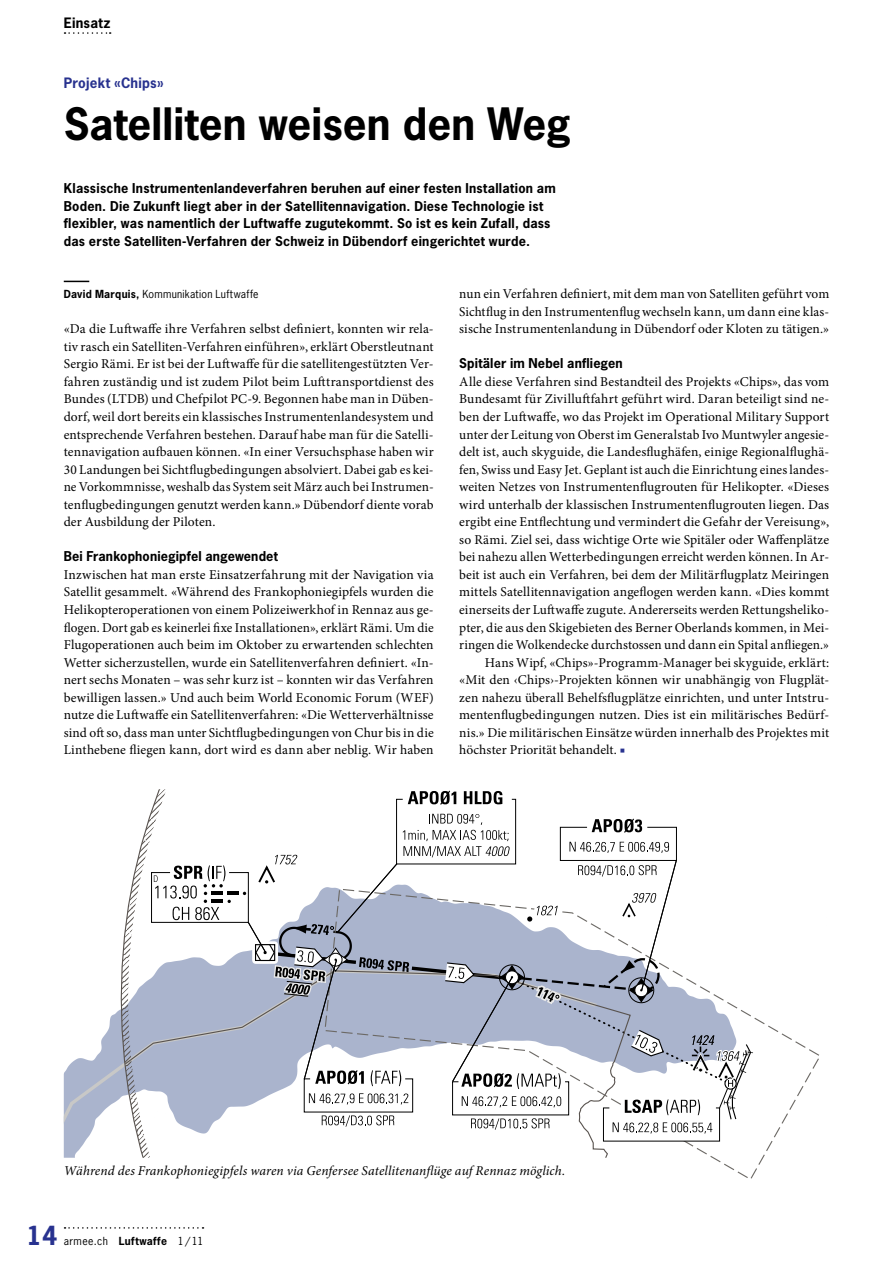
<style>
.page{position:relative;width:893px;height:1263px;background:#fff}
.page>*{position:absolute;margin:0;border:0;box-sizing:border-box;transform-origin:0 0}
.t1{font:700 42px "News Gothic Std";color:#000}
.t2{font:700 24.75px "News Gothic Std";color:#28328f}
.t3{font:13.5px/17.5px "Minion Pro";letter-spacing:.01em;color:#000;text-align:justify}
.t4{font:italic 13.5px "Minion Pro";letter-spacing:.01em;color:#000}
.t5{font:700 13.5px "News Gothic Std";letter-spacing:.015em;color:#28328f}
.t6{font:700 13.5px "News Gothic Std";letter-spacing:.02em;color:#000}
.t7{font:700 12.75px/17.5px "News Gothic Std";letter-spacing:.02em;color:#000}
.t8{font:10.5px "News Gothic Std";letter-spacing:.025em;color:#000}
.t9{font:10.5px "News Gothic Std";letter-spacing:.045em;color:#000}
.s1{font-weight:700}
.s2{color:#28328f}
</style>
<div class="page">
<svg style="left:65px;top:1227px;width:139px;height:2px"></svg>
<svg style="left:65px;top:32px;width:46px;height:2px"></svg>
<svg style="left:64px;top:281px;width:25px;height:1px"></svg>
<svg style="left:64px;top:789px;width:755px;height:390px"></svg>
<p class="t6" style="left:64px;top:14px;width:48px">Einsatz</p>
<p class="t5" style="left:64px;top:74px;width:101px">Projekt «Chips»</p>
<h1 class="t1" style="left:64px;top:97px;width:509px">Satelliten weisen den Weg</h1>
<p class="t7" style="left:64px;top:179px;width:493px">Klassische Instrumentenlandeverfahren beruhen auf einer festen Installation am Boden. Die Zukunft liegt aber in der Satellitennavigation. Diese Technologie ist flexibler, was namentlich der Luftwaffe zugutekommt. So ist es kein Zufall, dass das erste Satelliten-Verfahren der Schweiz in Dübendorf eingerichtet wurde.</p>
<p class="t8" style="left:64px;top:287px;width:196px"><span class="s1">David Marquis,</span> Kommunikation Luftwaffe</p>
<p class="t3" style="left:64px;top:320px;width:371px">«Da die Luftwaffe ihre Verfahren selbst definiert, konnten wir rela&shy;tiv rasch ein Satelliten-Verfahren einführen», erklärt Oberstleutnant Sergio Rämi. Er ist bei der Luftwaffe für die satellitengestützten Ver&shy;fahren zuständig und ist zudem Pilot beim Lufttransportdienst des Bundes (LTDB) und Chefpilot PC-9. Begonnen habe man in Düben&shy;dorf, weil dort bereits ein klassisches Instrumentenlandesystem und entsprechende Verfahren bestehen. Darauf habe man für die Satelli&shy;tennavigation aufbauen können. «In einer Versuchsphase haben wir 30 Landungen bei Sichtflugbedingungen absolviert. Dabei gab es kei&shy;ne Vorkommnisse, weshalb das System seit März auch bei Instrumen&shy;tenflugbedingungen genutzt werden kann.» Dübendorf diente vorab der Ausbildung der Piloten.</p>
<p class="t7" style="left:64px;top:547px;width:216px">Bei Frankophoniegipfel angewendet</p>
<p class="t3" style="left:64px;top:566px;width:371px">Inzwischen hat man erste Einsatzerfahrung mit der Navigation via Satellit gesammelt. «Während des Frankophoniegipfels wurden die Helikopteroperationen von einem Polizeiwerkhof in Rennaz aus ge&shy;flogen. Dort gab es keinerlei fixe Installationen», erklärt Rämi. Um die Flugoperationen auch beim im Oktober zu erwartenden schlechten Wetter sicherzustellen, wurde ein Satellitenverfahren definiert. «In&shy;nert sechs Monaten – was sehr kurz ist – konnten wir das Verfahren bewilligen lassen.» Und auch beim World Economic Forum (WEF) nutze die Luftwaffe ein Satellitenverfahren: «Die Wetterverhältnisse sind oft so, dass man unter Sichtflugbedingungen von Chur bis in die Linthebene fliegen kann, dort wird es dann aber neblig. Wir haben</p>
<p class="t3" style="left:459px;top:285px;width:371px">nun ein Verfahren definiert, mit dem man von Satelliten geführt vom Sichtflug in den Instrumentenflug wechseln kann, um dann eine klas&shy;sische Instrumentenlandung in Dübendorf oder Kloten zu tätigen.»</p>
<p class="t7" style="left:459px;top:355px;width:165px">Spitäler im Nebel anfliegen</p>
<p class="t3" style="left:459px;top:373px;width:371px">Alle diese Verfahren sind Bestandteil des Projekts «Chips», das vom</p>
<p class="t3" style="left:459px;top:390px;width:371px">Bundesamt für Zivilluftfahrt geführt wird. Daran beteiligt sind ne-</p>
<p class="t3" style="left:459px;top:408px;width:371px">ben der Luftwaffe, wo das Projekt im Operational Military Support</p>
<p class="t3" style="left:459px;top:425px;width:371px">unter der Leitung von Oberst im Generalstab Ivo Muntwyler angesie-</p>
<p class="t3" style="left:459px;top:443px;width:371px">delt ist, auch skyguide, die Landesflughäfen, einige Regionalflughä-</p>
<p class="t3" style="left:459px;top:461px;width:371px">fen, Swiss und Easy Jet. Geplant ist auch die Einrichtung eines landes-</p>
<p class="t3" style="left:459px;top:478px;width:371px">weiten Netzes von Instrumentenflugrouten für Helikopter. «Dieses</p>
<p class="t3" style="left:459px;top:496px;width:371px">wird unterhalb der klassischen Instrumentenflugrouten liegen. Das</p>
<p class="t3" style="left:459px;top:513px;width:371px">ergibt eine Entflechtung und vermindert die Gefahr der Vereisung»,</p>
<p class="t3" style="left:459px;top:531px;width:371px">so Rämi. Ziel sei, dass wichtige Orte wie Spitäler oder Waffenplätze</p>
<p class="t3" style="left:459px;top:548px;width:371px">bei nahezu allen Wetterbedingungen erreicht werden können. In Ar-</p>
<p class="t3" style="left:459px;top:566px;width:371px">beit ist auch ein Verfahren, bei dem der Militärflugplatz Meiringen</p>
<p class="t3" style="left:459px;top:583px;width:371px">mittels Satellitennavigation angeflogen werden kann. «Dies kommt</p>
<p class="t3" style="left:459px;top:601px;width:371px">einerseits der Luftwaffe zugute. Andererseits werden Rettungsheliko-</p>
<p class="t3" style="left:459px;top:618px;width:371px">pter, die aus den Skigebieten des Berner Oberlands kommen, in Mei-</p>
<p class="t3" style="left:459px;top:636px;width:371px">ringen die Wolkendecke durchstossen und dann ein Spital anfliegen.»</p>
<p class="t3" style="left:485px;top:653px;width:346px">Hans Wipf, «Chips»-Programm-Manager bei skyguide, erklärt:</p>
<p class="t3" style="left:459px;top:671px;width:371px">«Mit den ‹Chips›-Projekten können wir unabhängig von Flugplät-</p>
<p class="t3" style="left:459px;top:689px;width:371px">zen nahezu überall Behelfsflugplätze einrichten, und unter Intstru-</p>
<p class="t3" style="left:459px;top:706px;width:371px">mentenflugbedingungen nutzen. Dies ist ein militärisches Bedürf-</p>
<p class="t3" style="left:459px;top:724px;width:371px">nis.» Die militärischen Einsätze würden innerhalb des Projektes mit</p>
<p class="t3" style="left:459px;top:741px;width:168px">höchster Priorität behandelt. <span class="s2">■</span></p>
<p class="t4" style="left:64px;top:1162px;width:503px">Während des Frankophoniegipfels waren via Genfersee Satellitenanflüge auf Rennaz möglich.</p>
<h2 class="t2" style="left:27px;top:1220px;width:32px">14</h2>
<p class="t9" style="left:64px;top:1235px;width:141px">armee.ch <span class="s1">Luftwaffe</span> 1 / 11</p>
</div>
